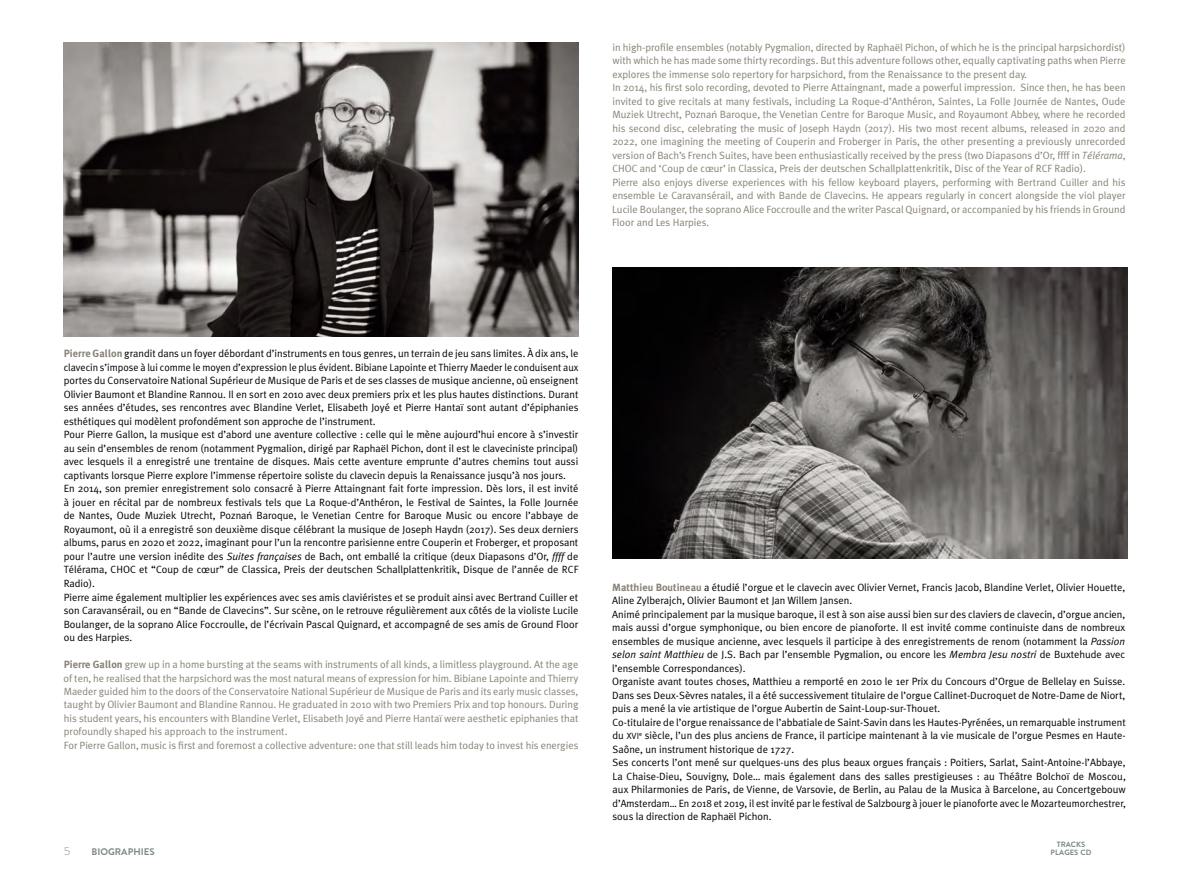
<style>
.page{position:relative;width:1191px;height:893px;background:#fff}
.page>*{position:absolute;margin:0;border:0;box-sizing:border-box;transform-origin:0 0}
.t1{font:300 11.25px "Brandon Grotesque";color:#7d8a88}
.t2{font:10.5px/13.5px "Meta Plus Normal";color:#000}
.t3{font:10.5px/13.5px "Meta Plus Normal";color:#878274}
.t4{font:9.6px "Brandon Grotesque Bold SC800";color:#7d8a88}
.t5{font:7.65px "Brandon Grotesque Bold SC800";color:#7d8a88}
.s1{font-family:"Myriad Pro"}
.s2{font-style:italic}
.s3{font-family:"Meta Plus";font-weight:700;color:#878274}
.s4{font-family:"Meta Plus";font-weight:700}
.s5{font-size:9px}
</style>
<div class="page">
<img style="left:64px;top:43px;width:514px;height:293px">
<img style="left:612px;top:268px;width:515px;height:291px">
<p class="t3" style="left:612px;top:40px;width:515px">in high-profile ensembles (notably Pygmalion, directed by Raphaël Pichon, of which he is the principal harpsichordist) with which he has made some thirty recordings. But this adventure follows other, equally captivating paths when Pierre explores the immense solo repertory for harpsichord, from the Renaissance to the present day.<br>In 2014, his first solo recording, devoted to Pierre Attaingnant, made a powerful impression. Since then, he has been invited to give recitals at many festivals, including La Roque-d’Anthéron, Saintes, La Folle Journée de Nantes, Oude Muziek Utrecht, Pozna<span class="s1">ń</span> Baroque, the Venetian Centre for Baroque Music, and Royaumont Abbey, where he recorded his second disc, celebrating the music of Joseph Haydn (2017). His two most recent albums, released in 2020 and 2022, one imagining the meeting of Couperin and Froberger in Paris, the other presenting a previously unrecorded version of Bach’s French Suites, have been enthusiastically received by the press (two Diapasons d’Or, ffff in <span class="s2">Télérama</span>, CHOC and ‘Coup de cœur’ in Classica, Preis der deutschen Schallplattenkritik, Disc of the Year of RCF Radio).<br>Pierre also enjoys diverse experiences with his fellow keyboard players, performing with Bertrand Cuiller and his ensemble Le Caravansérail, and with Bande de Clavecins. He appears regularly in concert alongside the viol player Lucile Boulanger, the soprano Alice Foccroulle and the writer Pascal Quignard, or accompanied by his friends in Ground Floor and Les Harpies.</p>
<p class="t2" style="left:64px;top:347px;width:516px"><span class="s3">Pierre Gallon</span> grandit dans un foyer débordant d’instruments en tous genres, un terrain de jeu sans limites. À dix ans, le clavecin s’impose à lui comme le moyen d’expression le plus évident. Bibiane Lapointe et Thierry Maeder le conduisent aux portes du Conservatoire National Supérieur de Musique de Paris et de ses classes de musique ancienne, où enseignent Olivier Baumont et Blandine Rannou. Il en sort en 2010 avec deux premiers prix et les plus hautes distinctions. Durant ses années d’études, ses rencontres avec Blandine Verlet, Elisabeth Joyé et Pierre Hantaï sont autant d’épiphanies esthétiques qui modèlent profondément son approche de l’instrument.<br>Pour Pierre Gallon, la musique est d’abord une aventure collective : celle qui le mène aujourd’hui encore à s’investir au sein d’ensembles de renom (notamment Pygmalion, dirigé par Raphaël Pichon, dont il est le claveciniste principal) avec lesquels il a enregistré une trentaine de disques. Mais cette aventure emprunte d’autres chemins tout aussi captivants lorsque Pierre explore l’immense répertoire soliste du clavecin depuis la Renaissance jusqu’à nos jours.<br>En 2014, son premier enregistrement solo consacré à Pierre Attaingnant fait forte impression. Dès lors, il est invité à jouer en récital par de nombreux festivals tels que La Roque-d’Anthéron, le Festival de Saintes, la Folle Journée de Nantes, Oude Muziek Utrecht, Pozna<span class="s1">ń</span> Baroque, le Venetian Centre for Baroque Music ou encore l’abbaye de Royaumont, où il a enregistré son deuxième disque célébrant la musique de Joseph Haydn (2017). Ses deux derniers albums, parus en 2020 et 2022, imaginant pour l’un la rencontre parisienne entre Couperin et Froberger, et proposant pour l’autre une version inédite des <span class="s2">Suites françaises</span> de Bach, ont emballé la critique (deux Diapasons d’Or, <span class="s2">ffff</span> de Télérama, CHOC et “Coup de cœur” de Classica, Preis der deutschen Schallplattenkritik, Disque de l’année de RCF Radio).<br>Pierre aime également multiplier les expériences avec ses amis claviéristes et se produit ainsi avec Bertrand Cuiller et son Caravansérail, ou en “Bande de Clavecins”. Sur scène, on le retrouve régulièrement aux côtés de la violiste Lucile Boulanger, de la soprano Alice Foccroulle, de l’écrivain Pascal Quignard, et accompagné de ses amis de Ground Floor ou des Harpies.</p>
<p class="t3" style="left:64px;top:657px;width:516px"><span class="s4">Pierre Gallon</span> grew up in a home bursting at the seams with instruments of all kinds, a limitless playground. At the age of ten, he realised that the harpsichord was the most natural means of expression for him. Bibiane Lapointe and Thierry Maeder guided him to the doors of the Conservatoire National Supérieur de Musique de Paris and its early music classes, taught by Olivier Baumont and Blandine Rannou. He graduated in 2010 with two Premiers Prix and top honours. During his student years, his encounters with Blandine Verlet, Elisabeth Joyé and Pierre Hantaï were aesthetic epiphanies that profoundly shaped his approach to the instrument.<br>For Pierre Gallon, music is first and foremost a collective adventure: one that still leads him today to invest his energies</p>
<p class="t2" style="left:612px;top:580px;width:515px"><span class="s3">Matthieu Boutineau</span> a étudié l’orgue et le clavecin avec Olivier Vernet, Francis Jacob, Blandine Verlet, Olivier Houette, Aline Zylberajch, Olivier Baumont et Jan Willem Jansen.<br>Animé principalement par la musique baroque, il est à son aise aussi bien sur des claviers de clavecin, d’orgue ancien, mais aussi d’orgue symphonique, ou bien encore de pianoforte. Il est invité comme continuiste dans de nombreux ensembles de musique ancienne, avec lesquels il participe à des enregistrements de renom (notamment la <span class="s2">Passion selon saint Matthieu</span> de J.S. Bach par l’ensemble Pygmalion, ou encore les <span class="s2">Membra Jesu nostri</span> de Buxtehude avec l’ensemble Correspondances).<br>Organiste avant toutes choses, Matthieu a remporté en 2010 le 1er Prix du Concours d’Orgue de Bellelay en Suisse.<br>Dans ses Deux-Sèvres natales, il a été successivement titulaire de l’orgue Callinet-Ducroquet de Notre-Dame de Niort, puis a mené la vie artistique de l’orgue Aubertin de Saint-Loup-sur-Thouet.<br>Co-titulaire de l’orgue renaissance de l’abbatiale de Saint-Savin dans les Hautes-Pyrénées, un remarquable instrument du <span class="s5">XVI</span><sup>e</sup> siècle, l’un des plus anciens de France, il participe maintenant à la vie musicale de l’orgue Pesmes en Haute-Saône, un instrument historique de 1727.<br>Ses concerts l’ont mené sur quelques-uns des plus beaux orgues français : Poitiers, Sarlat, Saint-Antoine-l’Abbaye, La Chaise-Dieu, Souvigny, Dole… mais également dans des salles prestigieuses : au Théâtre Bolchoï de Moscou, aux Philarmonies de Paris, de Vienne, de Varsovie, de Berlin, au Palau de la Musica à Barcelone, au Concertgebouw d’Amsterdam… En 2018 et 2019, il est invité par le festival de Salzbourg à jouer le pianoforte avec le Mozarteumorchestrer, sous la direction de Raphaël Pichon.</p>
<p class="t1" style="left:64px;top:844px;width:8px">5</p>
<p class="t5" style="left:1056px;top:839px;width:30px">TRACKS</p>
<p class="t4" style="left:91px;top:845px;width:65px">BIOGRAPHIES</p>
<p class="t5" style="left:1050px;top:847px;width:42px">PLAGES CD</p>
</div>
